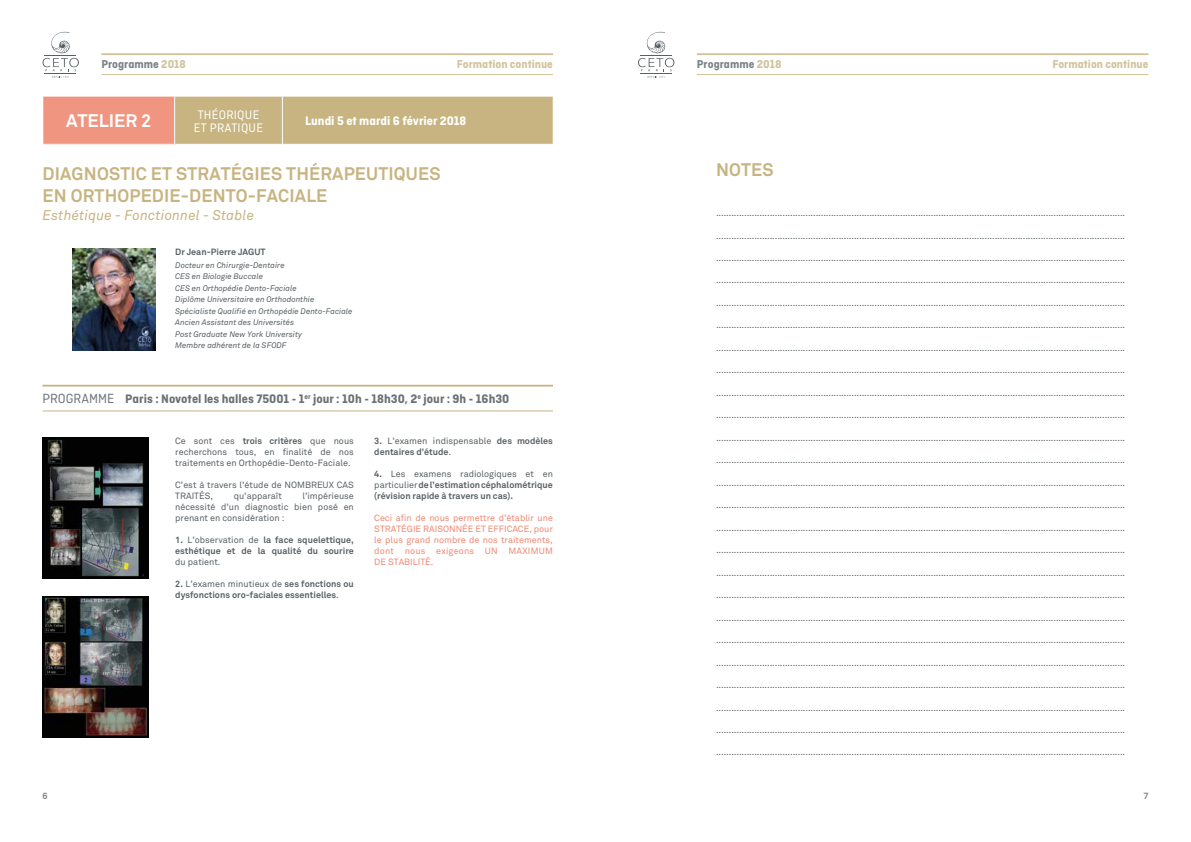
<style>
.page{position:relative;width:1191px;height:842px;background:#fff}
.page>*{position:absolute;margin:0;border:0;box-sizing:border-box;transform-origin:0 0}
.t1{font:700 18px/21.6px "Akkurat";letter-spacing:.01em;color:#c7b481}
.t2{font:700 18px "Akkurat";color:#fff}
.t3{font:italic 14px "Akkurat";letter-spacing:.01em;color:#c7b481}
.t4{font:700 13px "Ciutadella";color:#6a7276}
.t5{font:700 13px "Ciutadella";color:#fff}
.t6{font:13px/13px "Ciutadella";letter-spacing:.02em;color:#fff}
.t7{font:700 12px "Ciutadella";color:#d1c29a}
.t8{font:700 12px "Ciutadella";color:#7b8388}
.t9{font:9px/11px "Akkurat";color:#586064;text-align:justify}
.t10{font:700 9px/11px "Akkurat";color:#586064}
.t11{font:9px/11px "Akkurat";letter-spacing:.01em;color:#ee8872;text-align:justify}
.t12{font:700 9px "Akkurat";color:#7b8388}
.t13{font:italic 8px/11.4px "Akkurat";color:#586064}
.s1{color:#d1c29a}
.s2{font-weight:400;font-size:14px}
.s3{font-weight:400}
.s4{font-weight:700}
</style>
<div class="page">
<hr style="left:697px;top:53px;width:451px;height:2px;background:#d1c29a">
<hr style="left:101px;top:53px;width:452px;height:2px;background:#d1c29a">
<hr style="left:697px;top:74px;width:451px;height:1px;background:#d1c29a">
<hr style="left:101px;top:74px;width:452px;height:1px;background:#d1c29a">
<svg style="left:638px;top:32px;width:36px;height:46px"></svg>
<svg style="left:43px;top:32px;width:36px;height:46px"></svg>
<img style="left:43px;top:437px;width:105px;height:141px">
<img style="left:43px;top:597px;width:105px;height:141px">
<hr style="left:43px;top:385px;width:510px;height:2px;background:#c7b481">
<hr style="left:43px;top:411px;width:510px;height:1px;background:#c7b481">
<img style="left:73px;top:248px;width:82px;height:102px">
<div style="left:43px;top:96px;width:132px;height:48px;background:#f09580"></div>
<div style="left:175px;top:97px;width:378px;height:47px;background:#c7b481"></div>
<hr style="left:43px;top:96px;width:132px;height:1px;background:#fff">
<hr style="left:43px;top:96px;width:1px;height:48px;background:#fff">
<hr style="left:174px;top:96px;width:1px;height:48px;background:#fff">
<hr style="left:282px;top:96px;width:1px;height:48px;background:#fff">
<h3 class="t8" style="left:101px;top:57px;width:86px">Programme <span class="s1">2018</span></h3>
<h3 class="t7" style="left:457px;top:57px;width:98px">Formation continue</h3>
<h3 class="t8" style="left:697px;top:57px;width:86px">Programme <span class="s1">2018</span></h3>
<h3 class="t7" style="left:1052px;top:57px;width:98px">Formation continue</h3>
<h1 class="t2" style="left:66px;top:110px;width:87px">ATELIER 2</h1>
<h3 class="t6" style="left:194px;top:108px;width:71px">THÉORIQUE<br>ET PRATIQUE</h3>
<h3 class="t5" style="left:305px;top:113px;width:163px">Lundi 5 et mardi 6 février 2018</h3>
<h1 class="t1" style="left:43px;top:163px;width:399px">DIAGNOSTIC ET STRATÉGIES THÉRAPEUTIQUES<br>EN ORTHOPEDIE-DENTO-FACIALE</h1>
<h2 class="t3" style="left:43px;top:207px;width:213px">Esthétique - Fonctionnel - Stable</h2>
<p class="t10" style="left:175px;top:247px;width:92px">Dr Jean-Pierre JAGUT</p>
<p class="t13" style="left:175px;top:260px;width:179px">Docteur en Chirurgie-Dentaire<br>CES en Biologie Buccale<br>CES en Orthopédie Dento-Faciale<br>Diplôme Universitaire en Orthodonthie Spécialiste Qualifié en Orthopédie Dento-Faciale Ancien Assistant des Universités<br>Post Graduate New York University<br>Membre adhérent de la SFODF</p>
<h3 class="t4" style="left:43px;top:392px;width:468px"><span class="s2">PROGRAMME</span> Paris : Novotel les halles 75001 - 1<sup>er</sup> jour : 10h - 18h30, 2<sup>e</sup> jour : 9h - 16h30</h3>
<p class="t10" style="left:374px;top:436px;width:180px">3. <span class="s3">L’examen indispensable</span> des modèles dentaires d’étude<span class="s3">.</span></p>
<p class="t10" style="left:374px;top:469px;width:180px;text-align:justify">4. <span class="s3">Les examens radiologiques et en particulier</span> de l’estimation céphalométrique (révision rapide à travers un cas).</p>
<p class="t11" style="left:374px;top:513px;width:180px">Ceci afin de nous permettre d’établir une STRATÉGIE RAISONNÉE ET EFFICACE, pour le plus grand nombre de nos traitements, dont nous exigeons UN MAXIMUM DE STABILITÉ.</p>
<p class="t9" style="left:175px;top:436px;width:180px">Ce sont ces <span class="s4">trois critères</span> que nous recherchons tous, en finalité de nos traitements en Orthopédie-Dento-Faciale.</p>
<p class="t9" style="left:175px;top:480px;width:180px">C’est à travers l’étude de NOMBREUX CAS<br>TRAITÉS,</p>
<p class="t9" style="left:234px;top:491px;width:50px">qu’apparaît</p>
<p class="t9" style="left:175px;top:491px;width:180px;text-indent:127px">l’impérieuse nécessité d’un diagnostic bien posé en prenant en considération :</p>
<p class="t10" style="left:175px;top:535px;width:180px">1. <span class="s3">L’observation de</span> la face squelettique, esthétique et de la qualité du sourire</p>
<p class="t9" style="left:175px;top:557px;width:47px">du patient.</p>
<p class="t10" style="left:175px;top:579px;width:180px">2. <span class="s3">L’examen minutieux de</span> ses fonctions ou dysfonctions oro-faciales essentielles<span class="s3">.</span></p>
<h1 class="t1" style="left:716px;top:159px;width:59px">NOTES</h1>
<p class="t9" style="left:716px;top:208px;width:411px">................................................................................................................................................................</p>
<p class="t9" style="left:716px;top:230px;width:411px">................................................................................................................................................................</p>
<p class="t9" style="left:716px;top:253px;width:411px">................................................................................................................................................................</p>
<p class="t9" style="left:716px;top:275px;width:411px">................................................................................................................................................................</p>
<p class="t9" style="left:716px;top:298px;width:411px">................................................................................................................................................................</p>
<p class="t9" style="left:716px;top:320px;width:411px">................................................................................................................................................................</p>
<p class="t9" style="left:716px;top:342px;width:411px">................................................................................................................................................................</p>
<p class="t9" style="left:716px;top:365px;width:411px">................................................................................................................................................................</p>
<p class="t9" style="left:716px;top:387px;width:411px">................................................................................................................................................................</p>
<p class="t9" style="left:716px;top:410px;width:411px">................................................................................................................................................................</p>
<p class="t9" style="left:716px;top:432px;width:411px">................................................................................................................................................................</p>
<p class="t9" style="left:716px;top:455px;width:411px">................................................................................................................................................................</p>
<p class="t9" style="left:716px;top:477px;width:411px">................................................................................................................................................................</p>
<p class="t9" style="left:716px;top:500px;width:411px">................................................................................................................................................................</p>
<p class="t9" style="left:716px;top:522px;width:411px">................................................................................................................................................................</p>
<p class="t9" style="left:716px;top:545px;width:411px">................................................................................................................................................................</p>
<p class="t9" style="left:716px;top:567px;width:411px">................................................................................................................................................................</p>
<p class="t9" style="left:716px;top:590px;width:411px">................................................................................................................................................................</p>
<p class="t9" style="left:716px;top:612px;width:411px">................................................................................................................................................................</p>
<p class="t9" style="left:716px;top:635px;width:411px">................................................................................................................................................................</p>
<p class="t9" style="left:716px;top:657px;width:411px">................................................................................................................................................................</p>
<p class="t9" style="left:716px;top:680px;width:411px">................................................................................................................................................................</p>
<p class="t9" style="left:716px;top:702px;width:411px">................................................................................................................................................................</p>
<p class="t9" style="left:716px;top:724px;width:411px">................................................................................................................................................................</p>
<p class="t9" style="left:716px;top:747px;width:411px">................................................................................................................................................................</p>
<p class="t12" style="left:43px;top:791px;width:7px">6</p>
<p class="t12" style="left:1143px;top:791px;width:7px">7</p>
</div>
